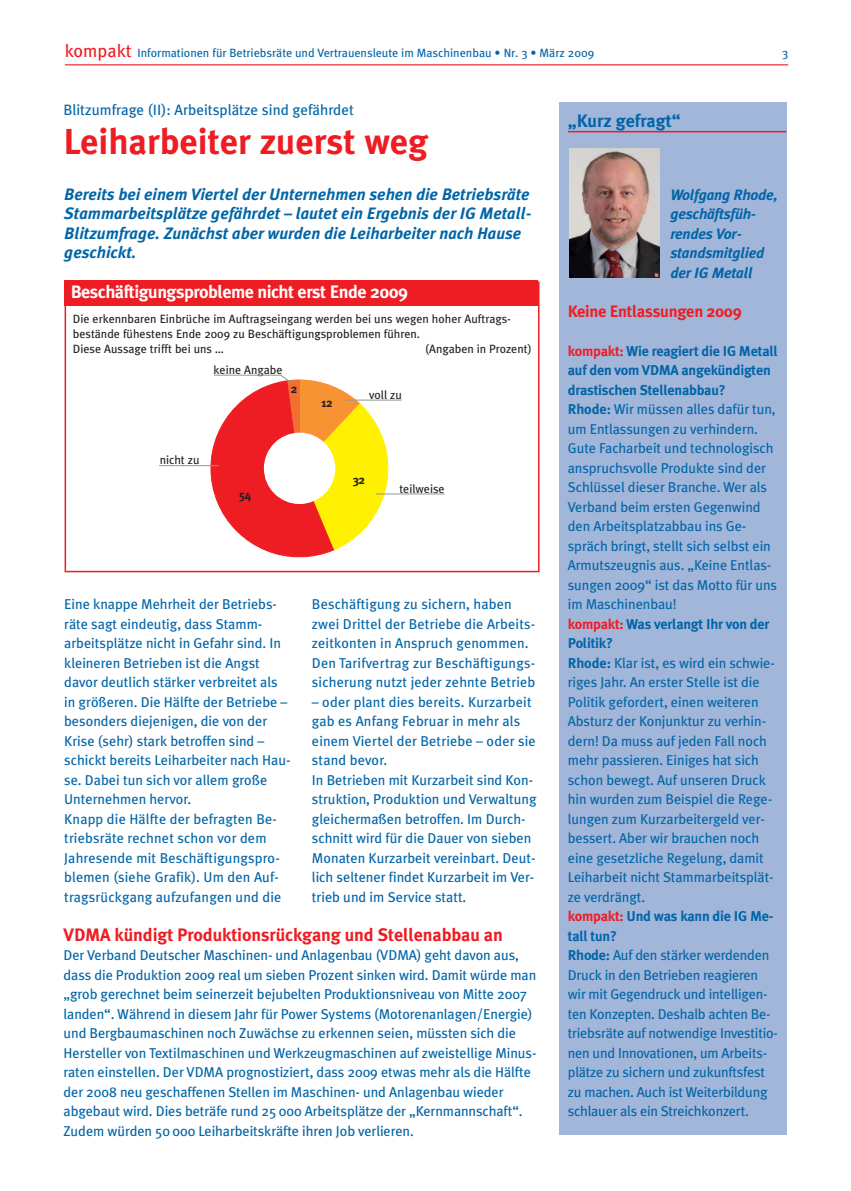
<style>
.page{position:relative;width:851px;height:1191px;background:#fff}
.page>*{position:absolute;margin:0;border:0;box-sizing:border-box;transform-origin:0 0}
.t1{font:700 36px "Meta Plus";color:#ee1d23}
.t2{font:700 18px "Meta Plus";letter-spacing:-.005em;color:#ee1d23}
.t3{font:700 18px "Meta Plus";letter-spacing:-.03em;color:#fff}
.t4{font:700 18px "Meta Plus";color:#0165a8}
.t5{font:italic 700 16.5px/19.5px "Meta Plus";color:#0165a8}
.t6{font:700 16.5px "Meta Plus";letter-spacing:-.015em;color:#ee1d23}
.t7{font:italic 700 15px/19.5px "Meta Plus";letter-spacing:-.015em;color:#0165a8}
.t8{font:15px "Meta Plus";color:#0165a8}
.t9{font:14.25px/19.5px "Meta Plus";letter-spacing:-.005em;color:#0165a8}
.t10{font:12px/15px "Meta Plus";color:#231f20}
.t11{font:12px "Meta";color:#0165a8}
.t12{font:700 12px "Meta Plus";color:#231f20}
.s1{font-size:18px;color:#ee1d23}
.s2{font-weight:700;color:#ee1d23}
.s3{font-weight:700}
</style>
<div class="page">
<hr style="left:65px;top:64px;width:723px;height:1px;background:#ee1d23">
<div style="left:559px;top:103px;width:227px;height:1032px;background:#a2b6d9"></div>
<hr style="left:567px;top:131px;width:219px;height:1px;background:#ee1d23">
<img style="left:569px;top:149px;width:90px;height:128px">
<div style="left:65px;top:281px;width:474px;height:291px;border:2px solid #ee1d23"></div>
<div style="left:64px;top:280px;width:474px;height:26px;background:#ee1d23"></div>
<hr style="left:159px;top:465px;width:60px;height:1px;background:#939598">
<hr style="left:345px;top:400px;width:56px;height:1px;background:#939598">
<hr style="left:376px;top:493px;width:68px;height:1px;background:#939598">
<svg style="left:208px;top:374px;width:180px;height:184px"></svg>
<p class="t11" style="left:65px;top:48px;width:531px"><span class="s1">kompakt</span> Informationen für Betriebsräte und Vertrauensleute im Maschinenbau • Nr. 3 • März 2009</p>
<p class="t11" style="left:781px;top:48px;width:8px">3</p>
<p class="t8" style="left:63px;top:104px;width:292px">Blitzumfrage (II): Arbeitsplätze sind gefährdet</p>
<p class="t1" style="left:63px;top:127px;width:366px">Leiharbeiter zuerst weg</p>
<p class="t5" style="left:64px;top:185px;width:468px">Bereits bei einem Viertel der Unternehmen sehen die Betriebsräte Stammarbeitsplätze gefährdet – lautet ein Ergebnis der IG Metall-Blitzumfrage. Zunächst aber wurden die Leiharbeiter nach Hause geschickt.</p>
<p class="t3" style="left:71px;top:284px;width:339px">Beschäftigungsprobleme nicht erst Ende 2009</p>
<p class="t10" style="left:73px;top:312px;width:439px">Die erkennbaren Einbrüche im Auftragseingang werden bei uns wegen hoher Auftrags&shy;bestände fühestens Ende 2009 zu Beschäftigungsproblemen führen.<br>Diese Aussage trifft bei uns …</p>
<p class="t10" style="left:425px;top:342px;width:108px">(Angaben in Prozent)</p>
<p class="t10" style="left:213px;top:363px;width:70px">keine Angabe</p>
<p class="t12" style="left:291px;top:384px;width:8px">2</p>
<p class="t10" style="left:160px;top:453px;width:41px">nicht zu</p>
<p class="t12" style="left:239px;top:490px;width:14px">54</p>
<p class="t12" style="left:321px;top:398px;width:13px">12</p>
<p class="t10" style="left:369px;top:388px;width:34px">voll zu</p>
<p class="t12" style="left:353px;top:475px;width:14px">32</p>
<p class="t10" style="left:399px;top:482px;width:47px">teilweise</p>
<p class="t9" style="left:64px;top:595px;width:228px">Eine knappe Mehrheit der Betriebs&shy;räte sagt eindeutig, dass Stamm&shy;arbeitsplätze nicht in Gefahr sind. In kleineren Betrieben ist die Angst davor deutlich stärker verbreitet als in größeren. Die Hälfte der Betriebe – besonders diejenigen, die von der Krise (sehr) stark betroffen sind – schickt bereits Leiharbeiter nach Hau&shy;se. Dabei tun sich vor allem große Unternehmen hervor.<br>Knapp die Hälfte der befragten Be&shy;triebsräte rechnet schon vor dem Jahresende mit Beschäftigungspro&shy;blemen (siehe Grafik). Um den Auf&shy;tragsrückgang aufzufangen und die</p>
<p class="t9" style="left:312px;top:595px;width:225px">Beschäftigung zu sichern, haben zwei Drittel der Betriebe die Arbeits&shy;zeitkonten in Anspruch genommen.<br>Den Tarifvertrag zur Beschäftigungs&shy;sicherung nutzt jeder zehnte Betrieb</p>
<p class="t9" style="left:312px;top:693px;width:226px">– oder plant dies bereits. Kurzarbeit gab es Anfang Februar in mehr als einem Viertel der Betriebe – oder sie stand bevor.<br>In Betrieben mit Kurzarbeit sind Kon&shy;struktion, Produktion und Verwaltung gleichermaßen betroffen. Im Durch&shy;schnitt wird für die Dauer von sieben Monaten Kurzarbeit vereinbart. Deut&shy;lich seltener findet Kurzarbeit im Ver&shy;trieb und im Service statt.</p>
<p class="t2" style="left:64px;top:927px;width:441px">VDMA kündigt Produktionsrückgang und Stellenabbau an</p>
<p class="t9" style="left:64px;top:946px;width:474px">Der Verband Deutscher Maschinen- und Anlagenbau (VDMA) geht davon aus, dass die Produktion 2009 real um sieben Prozent sinken wird. Damit würde man „grob gerechnet beim seinerzeit bejubelten Produktionsniveau von Mitte 2007 landen“. Während in diesem Jahr für Power Systems (Motorenanlagen/Energie) und Bergbaumaschinen noch Zuwächse zu erkennen seien, müssten sich die Hersteller von Textilmaschinen und Werkzeugmaschinen auf zweistellige Minus&shy;raten einstellen. Der VDMA prognostiziert, dass 2009 etwas mehr als die Hälfte der 2008 neu geschaffenen Stellen im Maschinen- und Anlagenbau wieder abgebaut wird. Dies beträfe rund 25 000 Arbeitsplätze der „Kernmannschaft“.<br>Zudem würden 50 000 Leiharbeitskräfte ihren Job verlieren.</p>
<p class="t4" style="left:567px;top:113px;width:114px">„Kurz gefragt“</p>
<p class="t7" style="left:670px;top:186px;width:109px">Wolfgang Rhode, geschäftsfüh&shy;rendes Vor&shy;standsmitglied der IG Metall</p>
<p class="t6" style="left:567px;top:304px;width:176px">Keine Entlassungen 2009</p>
<p class="t9" style="left:567px;top:342px;width:211px"><span class="s2">kompakt:</span> <span class="s3">Wie reagiert die IG Metall auf den vom VDMA angekündigten drastischen Stellenabbau?<br>Rhode:</span> Wir müssen alles dafür tun, um Entlassungen zu verhindern.<br>Gute Facharbeit und technologisch anspruchsvolle Produkte sind der<br>Schlüssel dieser Branche. Wer als<br>Verband beim ersten Gegenwind den Arbeitsplatzabbau ins Ge&shy;spräch bringt, stellt sich selbst ein<br>Armutszeugnis aus. „Keine Entlas&shy;sungen 2009“ ist das Motto für uns im Maschinenbau!<br><span class="s2">kompakt:</span> <span class="s3">Was verlangt Ihr von der<br>Politik?<br>Rhode:</span> Klar ist, es wird ein schwie&shy;riges Jahr. An erster Stelle ist die<br>Politik gefordert, einen weiteren<br>Absturz der Konjunktur zu verhin&shy;dern! Da muss auf jeden Fall noch mehr passieren. Einiges hat sich schon bewegt. Auf unseren Druck hin wurden zum Beispiel die Rege&shy;lungen zum Kurzarbeitergeld ver&shy;bessert. Aber wir brauchen noch eine gesetzliche Regelung, damit<br>Leiharbeit nicht Stammarbeitsplät&shy;ze verdrängt.<br><span class="s2">kompakt:</span> <span class="s3">Und was kann die IG Me&shy;tall tun?<br>Rhode:</span> Auf den stärker werdenden<br>Druck in den Betrieben reagieren wir mit Gegendruck und intelligen&shy;ten Konzepten. Deshalb achten Be&shy;triebsräte auf notwendige Investitio&shy;nen und Innovationen, um Arbeits&shy;plätze zu sichern und zukunftsfest zu machen. Auch ist Weiterbildung schlauer als ein Streichkonzert.</p>
</div>
